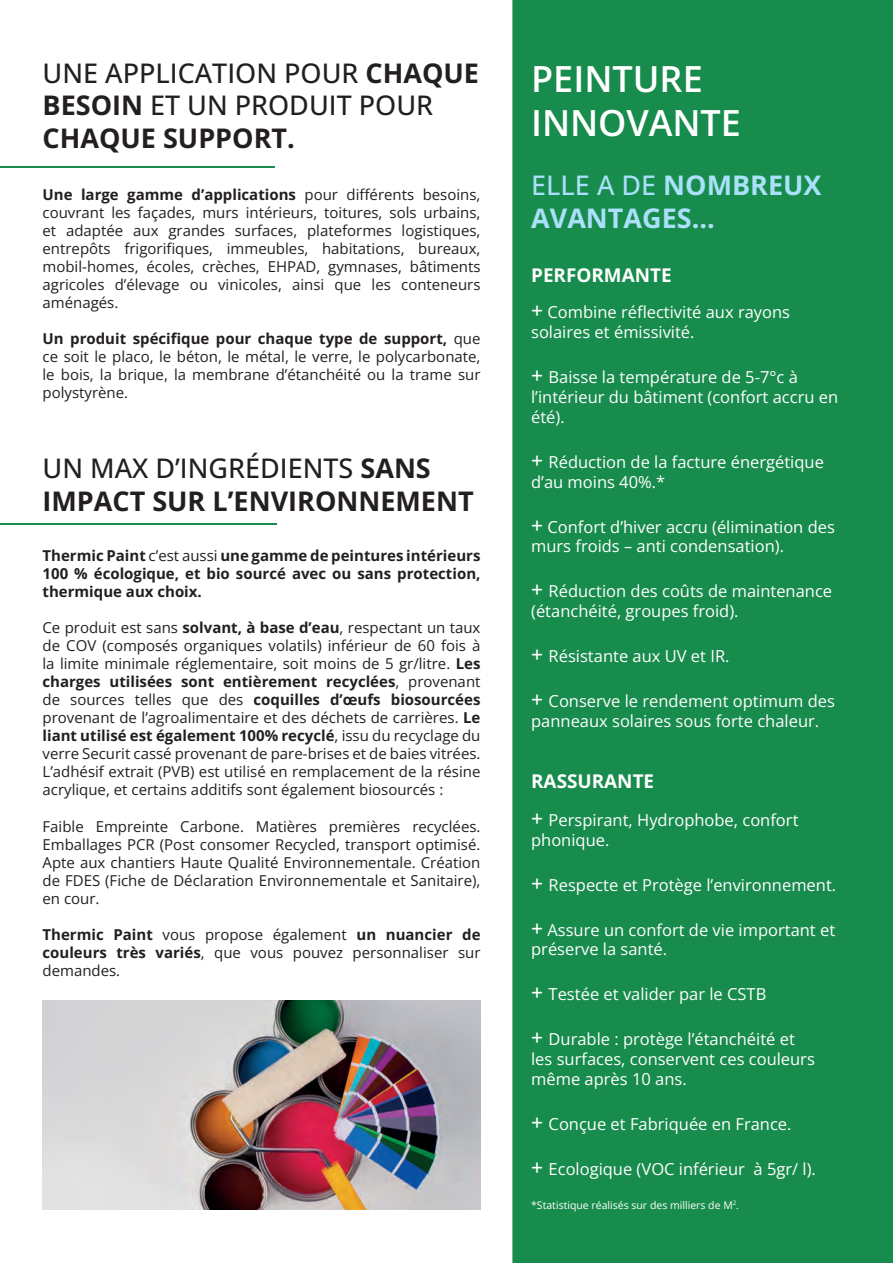
<style>
.page{position:relative;width:893px;height:1263px;background:#fff}
.page>*{position:absolute;margin:0;border:0;box-sizing:border-box;transform-origin:0 0}
.t1{font:600 36px/43.2px "Open Sans";letter-spacing:-.005em;color:#fff}
.t2{font:500 27px/32.4px "Open Sans";color:#231f20}
.t3{font:700 27px/32.4px "Open Sans";color:#231f20}
.t4{font:700 27px/32.4px "Open Sans";color:#aae0f9}
.t5{font:700 18.9px "Open Sans";color:#fff}
.t6{font:16.5px/19.8px "Open Sans";color:#fff}
.t7{font:15px/18px "Open Sans";color:#231f20;text-align:justify}
.t8{font:700 15px/18px "Open Sans";color:#231f20;text-align:justify}
.t9{font:10.5px "Open Sans";color:#fff}
.s1{font-weight:700}
.s2{font-weight:500}
.s3{font-weight:400}
.s4{font-weight:500;font-size:21px}
</style>
<div class="page">
<hr style="left:0;top:166px;width:274px;height:1px;background:#188c4c">
<hr style="left:0;top:523px;width:277px;height:2px;background:#188c4c">
<div style="left:512px;top:0;width:381px;height:1263px;background:#188c4c"></div>
<img style="left:43px;top:1000px;width:437px;height:209px">
<h2 class="t2" style="left:43px;top:56px;width:438px">UNE APPLICATION POUR <span class="s1">CHAQUE<br>BESOIN</span> ET UN PRODUIT POUR<br><span class="s1">CHAQUE SUPPORT.</span></h2>
<p class="t7" style="left:43px;top:185px;width:439px"><span class="s1">Une large gamme d’applications</span> pour différents besoins, couvrant les façades, murs intérieurs, toitures, sols urbains, et adaptée aux grandes surfaces, plateformes logistiques, entrepôts frigorifiques, immeubles, habitations, bureaux, mobil-homes, écoles, crèches, EHPAD, gymnases, bâtiments agricoles d’élevage ou vinicoles, ainsi que les conteneurs aménagés.</p>
<p class="t7" style="left:43px;top:329px;width:439px"><span class="s1">Un produit spécifique pour chaque type de support,</span> que ce soit le placo, le béton, le métal, le verre, le polycarbonate, le bois, la brique, la membrane d’étanchéité ou la trame sur polystyrène.</p>
<h2 class="t3" style="left:43px;top:452px;width:433px"><span class="s2">UN MAX D’INGRÉDIENTS</span> SANS<br>IMPACT SUR L’ENVIRONNEMENT</h2>
<p class="t8" style="left:43px;top:546px;width:439px">Thermic Paint <span class="s3">c’est aussi</span> une gamme de peintures intérieurs 100 % écologique, et bio sourcé avec ou sans protection, thermique aux choix.</p>
<p class="t7" style="left:43px;top:618px;width:439px">Ce produit est sans <span class="s1">solvant, à base d’eau</span>, respectant un taux de COV (composés organiques volatils) inférieur de 60 fois à la limite minimale réglementaire, soit moins de 5 gr/litre. <span class="s1">Les charges utilisées sont entièrement recyclées</span>, provenant de sources telles que des <span class="s1">coquilles d’œufs biosourcées </span>provenant de l’agroalimentaire et des déchets de carrières. <span class="s1">Le liant utilisé est également 100% recyclé</span>, issu du recyclage du verre Securit cassé provenant de pare-brises et de baies vitrées.<br>L’adhésif extrait (PVB) est utilisé en remplacement de la résine acrylique, et certains additifs sont également biosourcés :</p>
<p class="t7" style="left:43px;top:817px;width:439px">Faible Empreinte Carbone. Matières premières recyclées.<br>Emballages PCR (Post consomer Recycled, transport optimisé.<br>Apte aux chantiers Haute Qualité Environnementale. Création de FDES (Fiche de Déclaration Environnementale et Sanitaire), en cour.</p>
<p class="t7" style="left:43px;top:925px;width:439px"><span class="s1">Thermic Paint</span> vous propose également <span class="s1">un nuancier de couleurs très variés</span>, que vous pouvez personnaliser sur demandes.</p>
<h1 class="t1" style="left:531px;top:57px;width:211px">PEINTURE<br>INNOVANTE</h1>
<h2 class="t4" style="left:531px;top:169px;width:292px"><span class="s2">ELLE A DE</span> NOMBREUX<br>AVANTAGES...</h2>
<p class="t5" style="left:531px;top:262px;width:142px">PERFORMANTE</p>
<p class="t6" style="left:531px;top:302px;width:260px"><span class="s4">+</span> Combine réflectivité aux rayons solaires et émissivité.</p>
<p class="t6" style="left:531px;top:367px;width:309px"><span class="s4">+</span> Baisse la température de 5-7°c à l’intérieur du bâtiment (confort accru en été).</p>
<p class="t6" style="left:531px;top:452px;width:294px"><span class="s4">+</span> Réduction de la facture énergétique d’au moins 40%.*</p>
<p class="t6" style="left:531px;top:516px;width:305px"><span class="s4">+</span> Confort d’hiver accru (élimination des murs froids – anti condensation).</p>
<p class="t6" style="left:531px;top:581px;width:303px"><span class="s4">+</span> Réduction des coûts de maintenance (étanchéité, groupes froid).</p>
<p class="t6" style="left:531px;top:646px;width:200px"><span class="s4">+</span> Résistante aux UV et IR.</p>
<p class="t6" style="left:531px;top:691px;width:305px"><span class="s4">+</span> Conserve le rendement optimum des panneaux solaires sous forte chaleur.</p>
<p class="t5" style="left:531px;top:767px;width:125px">RASSURANTE</p>
<p class="t6" style="left:531px;top:809px;width:269px"><span class="s4">+</span> Perspirant, Hydrophobe, confort phonique.</p>
<p class="t6" style="left:531px;top:874px;width:307px"><span class="s4">+</span> Respecte et Protège l’environnement.</p>
<p class="t6" style="left:531px;top:919px;width:306px"><span class="s4">+</span> Assure un confort de vie important et préserve la santé.</p>
<p class="t6" style="left:531px;top:984px;width:237px"><span class="s4">+</span> Testée et valider par le CSTB</p>
<p class="t6" style="left:531px;top:1029px;width:285px"><span class="s4">+</span> Durable : protège l’étanchéité et les surfaces, conservent ces couleurs même après 10 ans.</p>
<p class="t6" style="left:531px;top:1114px;width:262px"><span class="s4">+</span> Conçue et Fabriquée en France.</p>
<p class="t6" style="left:531px;top:1159px;width:286px"><span class="s4">+</span> Ecologique (VOC inférieur à 5gr/ l).</p>
<p class="t9" style="left:531px;top:1198px;width:209px">*Statistique réalisés sur des milliers de M<sup>2</sup>.</p>
</div>
